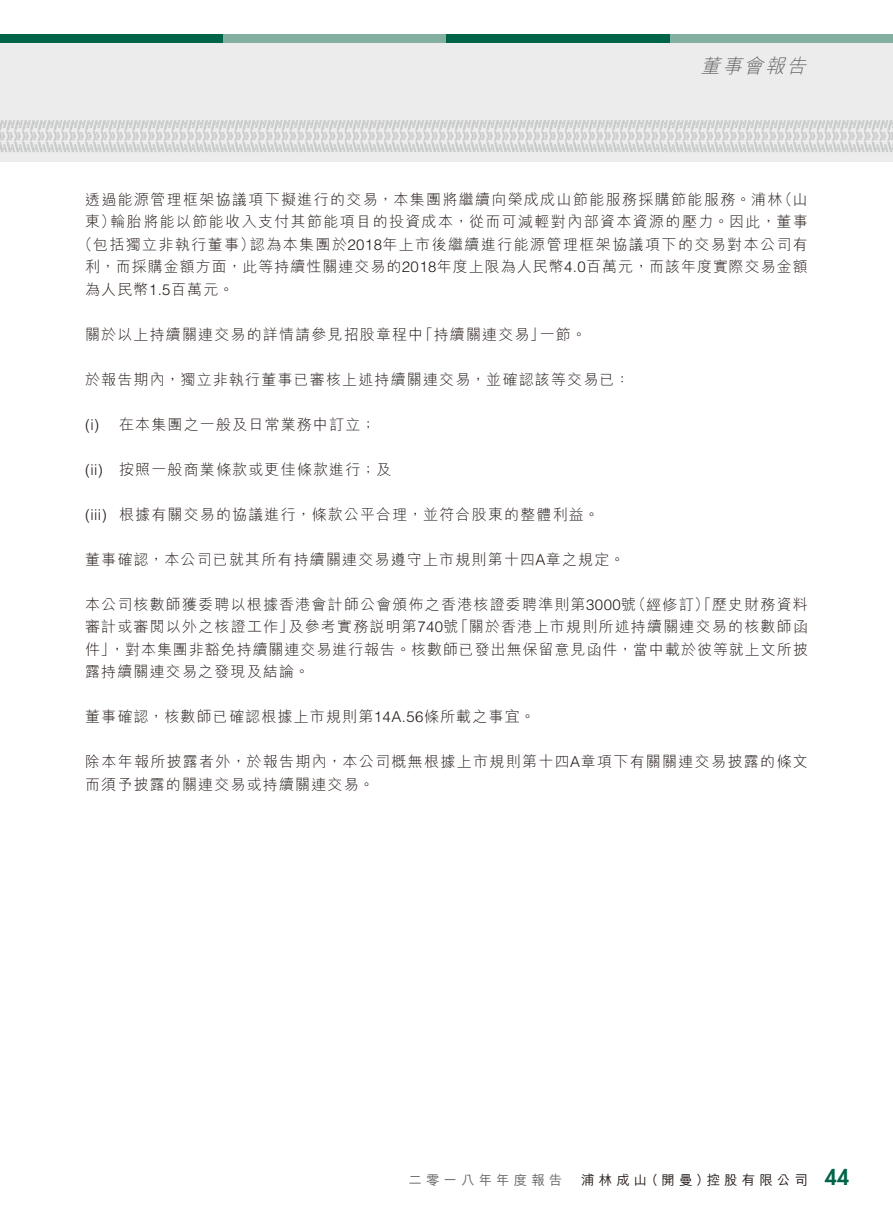
<style>
.page{position:relative;width:893px;height:1212px;background:#fff}
.page>*{position:absolute;margin:0;border:0;box-sizing:border-box;transform-origin:0 0}
.t1{font:800 21px "Futura Std";color:#006448}
.t2{font:italic 300 19.5px "M Hei HK";color:#666565}
.t3{font:300 15px/22.5px "M Hei HK";letter-spacing:.08em;color:#231916}
.t4{font:300 15px "Helvetica LT Std";color:#231916}
.t5{font:500 13.5px "M Hei HK";letter-spacing:.3em;color:#231916}
.t6{font:500 13.5px "M Hei HK";letter-spacing:.3em;color:#666565}
.s1{font-family:"Helvetica LT Std"}
</style>
<div class="page">
<div style="left:0;top:43px;width:893px;height:119px;background:#ececec"></div>
<svg style="left:0;top:120px;width:893px;height:32px"></svg>
<div style="left:0;top:34px;width:223px;height:9px;background:#006448"></div>
<div style="left:223px;top:34px;width:223px;height:9px;background:#82af9f"></div>
<div style="left:446px;top:34px;width:224px;height:9px;background:#006448"></div>
<div style="left:670px;top:34px;width:223px;height:9px;background:#82af9f"></div>
<h2 class="t2" style="left:701px;top:56px;width:112px">董事會報告</h2>
<p class="t3" style="left:111px;top:188px;width:699px;text-indent:-26px">透過能源管理框架協議項下擬進行的交易，本集團將繼續向榮成成山節能服務採購節能服務。浦林<br>輪胎將能以節能收入支付其節能項目的投資成本，從而可減輕對內部資本資源的壓力。因此，董事</p>
<p class="t3" style="left:778px;top:188px;width:32px">（山</p>
<p class="t3" style="left:85px;top:210px;width:32px">東）</p>
<p class="t3" style="left:250px;top:233px;width:559px">認為本集團於<span class="s1">2018</span>年上市後繼續進行能源管理框架協議項下的交易對本公司有</p>
<p class="t3" style="left:85px;top:233px;width:724px;text-indent:-8px">（包括獨立非執行董事）<br>利，而採購金額方面，此等持續性關連交易的<span class="s1">2018</span>年度上限為人民幣<span class="s1">4.0</span>百萬元，而該年度實際交易金額為人民幣<span class="s1">1.5</span>百萬元。</p>
<p class="t3" style="left:540px;top:323px;width:48px">一節。</p>
<p class="t3" style="left:85px;top:323px;width:340px">關於以上持續關連交易的詳情請參見招股章程中</p>
<p class="t3" style="left:85px;top:368px;width:546px">於報告期內，獨立非執行董事已審核上述持續關連交易，並確認該等交易已：</p>
<p class="t3" style="left:119px;top:413px;width:258px">在本集團之一般及日常業務中訂立;</p>
<p class="t3" style="left:418px;top:323px;width:128px">「持續關連交易」</p>
<p class="t4" style="left:85px;top:415px;width:16px">i( )</p>
<p class="t4" style="left:85px;top:460px;width:19px">(ii)</p>
<p class="t3" style="left:119px;top:458px;width:274px">按照一般商業條款或更佳條款進行；及</p>
<p class="t3" style="left:119px;top:503px;width:482px">根據有關交易的協議進行，條款公平合理，並符合股東的整體利益。</p>
<p class="t4" style="left:85px;top:505px;width:23px">(iii)</p>
<p class="t3" style="left:85px;top:548px;width:541px">董事確認，本公司已就其所有持續關連交易遵守上市規則第十四<span class="s1">A</span>章之規定。</p>
<p class="t3" style="left:453px;top:593px;width:356px;text-indent:-368px">本公司核數師獲委聘以根據香港會計師公會頒佈之香港核證委聘準則第<span class="s1">3000</span>號<br>「關於香港上市規則所述持續關連交易的核數師函</p>
<p class="t3" style="left:631px;top:593px;width:178px">（經修訂）「歷史財務資料</p>
<p class="t3" style="left:289px;top:615px;width:172px">及參考實務說明第<span class="s1">740</span>號</p>
<p class="t3" style="left:110px;top:615px;width:699px;text-indent:-25px">審計或審閱以外之核證工作」<br>，對本集團非豁免持續關連交易進行報告。核數師已發出無保留意見函件，當中載於彼等就上文所披</p>
<p class="t3" style="left:85px;top:638px;width:226px">件」<br>露持續關連交易之發現及結論。</p>
<p class="t3" style="left:85px;top:705px;width:452px">董事確認，核數師已確認根據上市規則第<span class="s1">14A.56</span>條所載之事宜。</p>
<p class="t3" style="left:85px;top:750px;width:724px">除本年報所披露者外，於報告期內，本公司概無根據上市規則第十四<span class="s1">A</span>章項下有關關連交易披露的條文而須予披露的關連交易或持續關連交易。</p>
<p class="t6" style="left:408px;top:1170px;width:155px">二零一八年年度報告</p>
<p class="t5" style="left:581px;top:1170px;width:68px">浦林成山</p>
<p class="t5" style="left:707px;top:1170px;width:103px">控股有限公司</p>
<p class="t5" style="left:645px;top:1170px;width:66px">（開曼）</p>
<h1 class="t1" style="left:825px;top:1164px;width:26px">44</h1>
</div>
